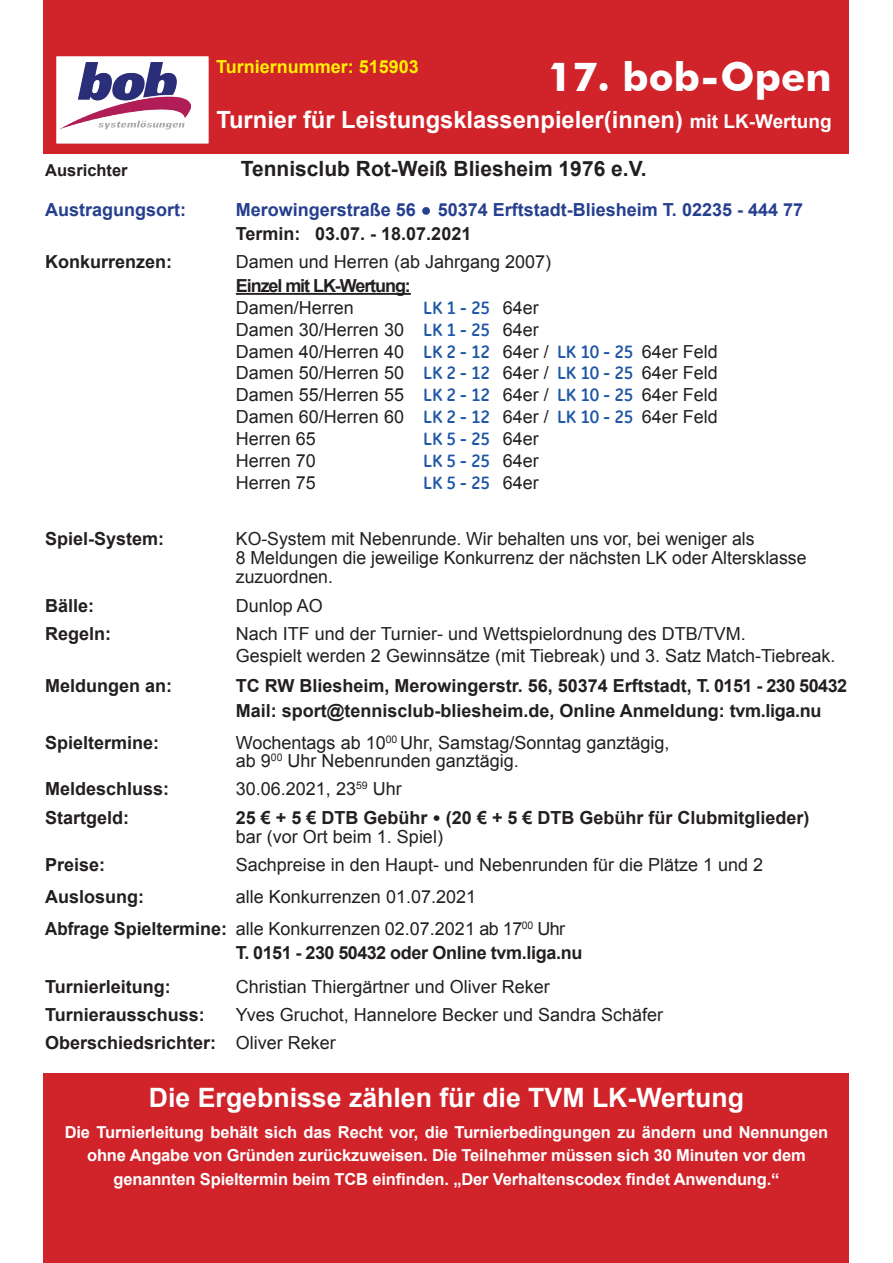
<style>
.page{position:relative;width:893px;height:1263px;background:#fff}
.page>*{position:absolute;margin:0;border:0;box-sizing:border-box;transform-origin:0 0}
.t1{font:700 40.05px "Futura BT";color:#fff}
.t2{font:700 26.7px "Arial";color:#fff}
.t3{font:700 23.7px "Arial";color:#fff}
.t4{font:700 21px "Arial";color:#231f20}
.t5{font:18px/21.9px "Arial";color:#231f20}
.t6{font:700 18px/24.5px "Arial";color:#231f20}
.t7{font:700 18px/23.9px "Arial";color:#253f8e}
.t8{font:700 18px "GE Inspira";color:#1e56a6}
.t9{font:700 18px "Arial";letter-spacing:-.02em;color:#231f20}
.t10{font:700 18px "Arial";letter-spacing:-.06em;color:#231f20}
.t11{font:700 18px "Arial";color:#fff101}
.t12{font:700 16.5px/23.7px "Arial";letter-spacing:-.01em;color:#fff;text-align:center}
.t13{font:700 16.5px "Arial";color:#231f20}
.s1{font-size:19.05px}
.s2{font-weight:900}
.s3{color:#231f20}
.s4{font-family:"Arial";font-weight:400;color:#231f20}
.s5{font-family:"GE Inspira";font-weight:700;color:#1e56a6}
.s6{font-family:"GE Inspira"}
.s7{font-weight:400}
.s8{font-weight:700}
</style>
<div class="page">
<div style="left:44px;top:0;width:805px;height:154px;background:#d1232a"></div>
<div style="left:44px;top:1073px;width:805px;height:190px;background:#d1232a"></div>
<hr style="left:236px;top:293px;width:175px;height:2px;background:#231f20">
<div style="left:53px;top:53px;width:159px;height:94px;background:#fff;border:3px solid #d1232a"></div>
<img style="left:60px;top:63px;width:130px;height:66px">
<p class="t11" style="left:216px;top:54px;width:204px">Turniernummer: 515903</p>
<h1 class="t1" style="left:547px;top:53px;width:286px">17. bob-Open</h1>
<h3 class="t3" style="left:216px;top:104px;width:617px">Turnier für Leistungsklassenpieler(innen) <span class="s1">mit LK-Wertung</span></h3>
<p class="t13" style="left:45px;top:159px;width:84px">Ausrichter</p>
<p class="t4" style="left:241px;top:154px;width:407px">Tennisclub Rot-Weiß Bliesheim 1976 e.V.</p>
<p class="t7" style="left:45px;top:199px;width:142px">Austragungsort:</p>
<p class="t7" style="left:236px;top:199px;width:569px">Merowingerstraße 56 <span class="s2">●</span> 50374 Erftstadt-Bliesheim T. 02235 - 444 77<br><span class="s3">Termin: 03.07. - 18.07.2021</span></p>
<p class="t6" style="left:45px;top:250px;width:129px">Konkurrenzen:</p>
<p class="t5" style="left:236px;top:251px;width:317px">Damen und Herren (ab Jahrgang 2007)</p>
<p class="t10" style="left:236px;top:274px;width:176px">Einzel mit LK-Wertung:</p>
<p class="t5" style="left:236px;top:297px;width:120px">Damen/Herren</p>
<p class="t8" style="left:423px;top:296px;width:117px">LK 1 - 25 <span class="s4">64er</span></p>
<p class="t5" style="left:236px;top:319px;width:483px">Damen 30/Herren 30 <span class="s5">LK 1 - 25</span> 64er<br>Damen 40/Herren 40 <span class="s5">LK 2 - 12</span> 64er / <span class="s5">LK 10 - 25</span> 64er Feld Damen 50/Herren 50 <span class="s5">LK 2 - 12</span> 64er / <span class="s5">LK 10 - 25</span> 64er Feld Damen 55/Herren 55 <span class="s5">LK 2 - 12</span> 64er / <span class="s5">LK 10 - 25</span> 64er Feld Damen 60/Herren 60 <span class="s5">LK 2 - 12</span> 64er / <span class="s5">LK 10 - 25</span> 64er Feld Herren 65</p>
<p class="t8" style="left:423px;top:427px;width:117px">LK 5 - 25 <span class="s4">64er</span></p>
<p class="t5" style="left:236px;top:450px;width:82px">Herren 70</p>
<p class="t8" style="left:423px;top:449px;width:117px">LK 5 - 25 <span class="s4">64er</span></p>
<p class="t5" style="left:236px;top:472px;width:82px">Herren 75</p>
<p class="t8" style="left:423px;top:471px;width:117px">LK 5 - 25 <span class="s4">64er</span></p>
<p class="t6" style="left:45px;top:527px;width:121px">Spiel-System:</p>
<p class="t5" style="left:236px;top:529px;width:572px;line-height:18.9px">KO-System mit Nebenrunde. Wir behalten uns vor, bei weniger als<br>8 Meldungen die jeweilige Konkurrenz der nächsten LK oder Altersklasse zuzuordnen.</p>
<p class="t6" style="left:45px;top:593px;width:51px">Bälle:</p>
<p class="t5" style="left:236px;top:594px;width:89px">Dunlop AO</p>
<p class="t6" style="left:45px;top:622px;width:68px">Regeln:</p>
<p class="t5" style="left:236px;top:623px;width:601px">Nach ITF und der Turnier- und Wettspielordnung des DTB/TVM.<br>Gespielt werden 2 Gewinnsätze (mit Tiebreak) und 3. Satz Match-Tiebreak.</p>
<p class="t6" style="left:45px;top:674px;width:129px">Meldungen an:</p>
<p class="t6" style="left:236px;top:674px;width:613px">TC RW Bliesheim, Merowingerstr. 56, 50374 Erftstadt, T. 0151 - 230 50432<br>Mail: sport@tennisclub-bliesheim.de, Online Anmeldung: tvm.liga.nu</p>
<p class="t6" style="left:45px;top:731px;width:116px">Spieltermine:</p>
<p class="t5" style="left:236px;top:734px;width:435px;line-height:18px">Wochentags ab 10<sup>00</sup> Uhr, Samstag/Sonntag ganztägig, ab 9<sup>00</sup> Uhr Nebenrunden ganztägig.</p>
<p class="t6" style="left:45px;top:776px;width:126px">Meldeschluss:</p>
<p class="t5" style="left:236px;top:777px;width:167px">30.06.2021, 23<sup>59</sup> Uhr</p>
<p class="t6" style="left:45px;top:806px;width:86px">Startgeld:</p>
<p class="t6" style="left:236px;top:809px;width:575px;line-height:18.9px">25 € + 5 € DTB Gebühr <span class="s6">•</span> (20 € + 5 € DTB Gebühr für Clubmitglieder) <span class="s7">bar (vor Ort beim 1. Spiel)</span></p>
<p class="t6" style="left:45px;top:853px;width:62px">Preise:</p>
<p class="t5" style="left:236px;top:854px;width:529px">Sachpreise in den Haupt- und Nebenrunden für die Plätze 1 und 2</p>
<p class="t6" style="left:45px;top:885px;width:100px">Auslosung:</p>
<p class="t5" style="left:45px;top:881px;width:522px;line-height:31.8px;text-indent:191px">alle Konkurrenzen 01.07.2021<br><span class="s8">Abfrage Spieltermine:</span> alle Konkurrenzen 02.07.2021 ab 17<sup>00</sup> Uhr</p>
<p class="t9" style="left:236px;top:941px;width:348px">T. 0151 - 230 50432 oder Online tvm.liga.nu</p>
<p class="t6" style="left:45px;top:975px;width:127px">Turnierleitung:</p>
<p class="t5" style="left:236px;top:976px;width:315px">Christian Thiergärtner und Oliver Reker</p>
<p class="t6" style="left:45px;top:1003px;width:161px">Turnierausschuss:</p>
<p class="t5" style="left:45px;top:1001px;width:619px;line-height:27.8px;text-indent:191px">Yves Gruchot, Hannelore Becker und Sandra Schäfer<br><span class="s8">Oberschiedsrichter:</span> Oliver Reker</p>
<h2 class="t2" style="left:149px;top:1079px;width:597px">Die Ergebnisse zählen für die TVM LK-Wertung</h2>
<p class="t12" style="left:65px;top:1120px;width:765px">Die Turnierleitung behält sich das Recht vor, die Turnierbedingungen zu ändern und Nennungen ohne Angabe von Gründen zurückzuweisen. Die Teilnehmer müssen sich 30 Minuten vor dem genannten Spieltermin beim TCB einfinden. „Der Verhaltenscodex findet Anwendung.“</p>
</div>
